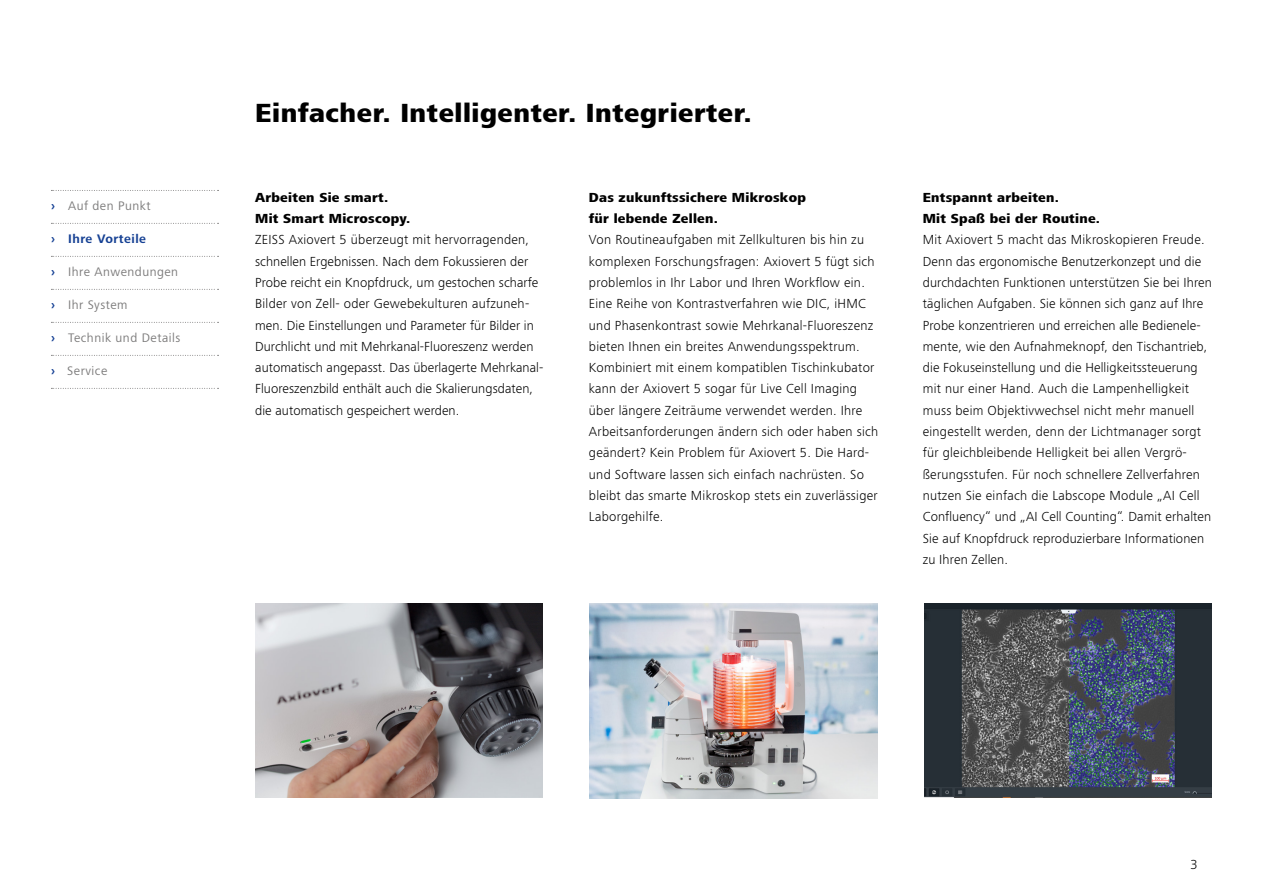
<style>
.page{position:relative;width:1263px;height:893px;background:#fff}
.page>*{position:absolute;margin:0;border:0;box-sizing:border-box;transform-origin:0 0}
.Headline_bold{font:800 27px "ZEISS Frutiger Next W1 G";letter-spacing:.02em;color:#000}
.Copy_Light{font:300 13.5px/21.3px "ZEISS Frutiger Next W1 G";letter-spacing:.02em;color:#000}
.Copy_Headline_bold{font:800 13.5px/21.3px "ZEISS Frutiger Next W1 G";letter-spacing:.02em;color:#000}
.t1{font:12.75px "ZEISS Frutiger Next W1 G";letter-spacing:.04em;color:#7c7b7b}
.t2{font:700 12.75px "ZEISS Frutiger Next W1 G";letter-spacing:.04em;color:#164194}
.s1{font-weight:700;color:#164194}
</style>
<div class="page">
<img style="left:590px;top:604px;width:288px;height:194px">
<img style="left:256px;top:604px;width:287px;height:194px">
<img style="left:1068px;top:604px;width:144px;height:194px">
<img style="left:924px;top:604px;width:144px;height:194px">
<svg style="left:51px;top:190px;width:168px;height:1px"></svg>
<svg style="left:51px;top:223px;width:168px;height:1px"></svg>
<svg style="left:51px;top:256px;width:168px;height:1px"></svg>
<svg style="left:51px;top:289px;width:168px;height:1px"></svg>
<svg style="left:51px;top:322px;width:168px;height:1px"></svg>
<svg style="left:51px;top:355px;width:168px;height:1px"></svg>
<svg style="left:51px;top:388px;width:168px;height:1px"></svg>
<p class="t1" style="left:51px;top:197px;width:101px"><span class="s1">›</span> Auf den Punkt</p>
<p class="t2" style="left:51px;top:230px;width:97px">› Ihre Vorteile</p>
<p class="t1" style="left:51px;top:263px;width:129px"><span class="s1">›</span> Ihre Anwendungen</p>
<p class="t1" style="left:51px;top:296px;width:78px"><span class="s1">›</span> Ihr System</p>
<p class="t1" style="left:51px;top:329px;width:131px"><span class="s1">›</span> Technik und Details</p>
<p class="t1" style="left:51px;top:362px;width:58px"><span class="s1">›</span> Service</p>
<p class="Headline_bold" style="left:255px;top:93px;width:498px">Einfacher. Intelligenter. Integrierter.</p>
<p class="Copy_Headline_bold" style="left:255px;top:186px;width:135px">Arbeiten Sie smart.</p>
<p class="Copy_Headline_bold" style="left:255px;top:207px;width:157px">Mit Smart Microscopy.</p>
<p class="Copy_Light" style="left:255px;top:228px;width:290px">ZEISS Axiovert 5 überzeugt mit hervorragenden, schnellen Ergebnissen. Nach dem Fokussieren der Probe reicht ein Knopfdruck, um gestochen scharfe Bilder von Zell- oder Gewebekulturen aufzuneh&shy;men. Die Einstellungen und Parameter für Bilder in Durchlicht und mit Mehrkanal-Fluoreszenz werden automatisch angepasst. Das überlagerte Mehrkanal-Fluoreszenzbild enthält auch die Skalierungsdaten, die automatisch gespeichert werden.</p>
<p class="Copy_Headline_bold" style="left:589px;top:186px;width:218px">Das zukunftssichere Mikroskop für lebende Zellen.</p>
<p class="Copy_Light" style="left:589px;top:228px;width:291px">Von Routineaufgaben mit Zellkulturen bis hin zu komplexen Forschungsfragen: Axiovert 5 fügt sich problemlos in Ihr Labor und Ihren Workflow ein.<br>Eine Reihe von Kontrastverfahren wie DIC, iHMC und Phasenkontrast sowie Mehrkanal-Fluoreszenz bieten Ihnen ein breites Anwendungsspektrum.<br>Kombiniert mit einem kompatiblen Tischinkubator kann der Axiovert 5 sogar für Live Cell Imaging über längere Zeiträume verwendet werden. Ihre Arbeitsanforderungen ändern sich oder haben sich geändert? Kein Problem für Axiovert 5. Die Hard&shy;und Software lassen sich einfach nachrüsten. So bleibt das smarte Mikroskop stets ein zuverlässiger Laborgehilfe.</p>
<p class="Copy_Headline_bold" style="left:923px;top:186px;width:138px">Entspannt arbeiten.</p>
<p class="Copy_Headline_bold" style="left:923px;top:207px;width:179px">Mit Spaß bei der Routine.</p>
<p class="Copy_Light" style="left:923px;top:228px;width:291px">Mit Axiovert 5 macht das Mikroskopieren Freude.<br>Denn das ergonomische Benutzerkonzept und die durchdachten Funktionen unterstützen Sie bei Ihren täglichen Aufgaben. Sie können sich ganz auf Ihre Probe konzentrieren und erreichen alle Bedienele&shy;mente, wie den Aufnahmeknopf, den Tischantrieb, die Fokuseinstellung und die Helligkeitssteuerung mit nur einer Hand. Auch die Lampenhelligkeit muss beim Objektivwechsel nicht mehr manuell eingestellt werden, denn der Lichtmanager sorgt für gleichbleibende Helligkeit bei allen Vergrö&shy;ßerungsstufen. Für noch schnellere Zellverfahren nutzen Sie einfach die Labscope Module „AI Cell Confluency“ und „AI Cell Counting“. Damit erhalten Sie auf Knopfdruck reproduzierbare Informationen zu Ihren Zellen.</p>
<p class="Copy_Light" style="left:1190px;top:853px;width:9px">3</p>
</div>
